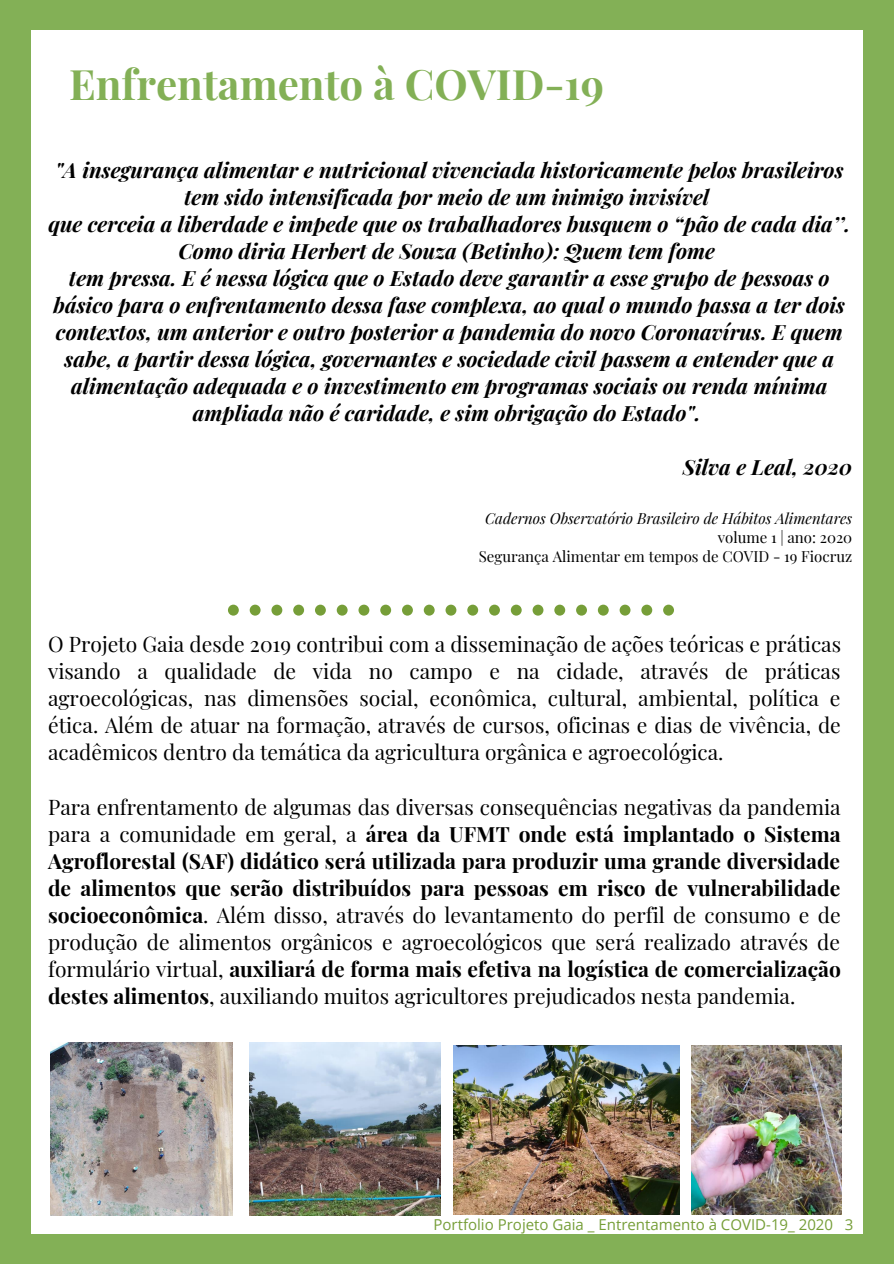
<style>
.page{position:relative;width:894px;height:1264px;background:#fff}
.page>*{position:absolute;margin:0;border:0;box-sizing:border-box;transform-origin:0 0}
.t1{font:700 42px "Playfair Display";color:#83b056}
.t2{font:21px/27px "Playfair Display";color:#000;text-align:justify}
.t3{font:italic 700 21px/27px "Playfair Display";color:#000;text-align:center}
.t4{font:15px/19.2px "Playfair Display";color:#000;text-align:right}
.t5{font:italic 15px "Playfair Display";color:#000}
.t6{font:15px "Open Sans";color:#769e38}
.s1{font-weight:700}
</style>
<div class="page">
<div style="left:0;top:0;width:893px;height:1263px;background:#83b056"></div>
<div style="left:31px;top:30px;width:831px;height:1203px;background:#fff"></div>
<svg style="left:228px;top:604px;width:445px;height:11px"></svg>
<img style="left:50px;top:1042px;width:183px;height:173px">
<img style="left:250px;top:1042px;width:190px;height:173px">
<img style="left:453px;top:1045px;width:226px;height:169px">
<img style="left:691px;top:1045px;width:150px;height:169px">
<h1 class="t1" style="left:69px;top:54px;width:536px">Enfrentamento à COVID-19</h1>
<p class="t3" style="left:48px;top:156px;width:803px">"A insegurança alimentar e nutricional vivenciada historicamente pelos brasileiros tem sido intensificada por meio de um inimigo invisível<br>que cerceia a liberdade e impede que os trabalhadores busquem o “pão de cada dia’’.<br>Como diria Herbert de Souza (Betinho): Quem tem fome<br>tem pressa. E é nessa lógica que o Estado deve garantir a esse grupo de pessoas o básico para o enfrentamento dessa fase complexa, ao qual o mundo passa a ter dois contextos, um anterior e outro posterior a pandemia do novo Coronavírus. E quem sabe, a partir dessa lógica, governantes e sociedade civil passem a entender que a alimentação adequada e o investimento em programas sociais ou renda mínima ampliada não é caridade, e sim obrigação do Estado".</p>
<p class="t3" style="left:682px;top:453px;width:171px">Silva e Leal, 2020</p>
<p class="t5" style="left:485px;top:507px;width:368px">Cadernos Observatório Brasileiro de Hábitos Alimentares</p>
<p class="t4" style="left:478px;top:527px;width:375px">volume 1 | ano: 2020<br>Segurança Alimentar em tempos de COVID - 19 Fiocruz</p>
<p class="t2" style="left:48px;top:630px;width:794px">O Projeto Gaia desde 2019 contribui com a disseminação de ações teóricas e práticas visando a qualidade de vida no campo e na cidade, através de práticas agroecológicas, nas dimensões social, econômica, cultural, ambiental, política e ética. Além de atuar na formação, através de cursos, oficinas e dias de vivência, de acadêmicos dentro da temática da agricultura orgânica e agroecológica.</p>
<p class="t2" style="left:48px;top:792px;width:794px">Para enfrentamento de algumas das diversas consequências negativas da pandemia para a comunidade em geral, a <span class="s1">área da UFMT onde está implantado o Sistema Agroflorestal (SAF) didático será utilizada para produzir uma grande diversidade de alimentos que serão distribuídos para pessoas em risco de vulnerabilidade socioeconômica</span>. Além disso, através do levantamento do perfil de consumo e de produção de alimentos orgânicos e agroecológicos que será realizado através de formulário virtual, <span class="s1">auxiliará de forma mais efetiva na logística de comercialização destes alimentos</span>, auxiliando muitos agricultores prejudicados nesta pandemia.</p>
<p class="t6" style="left:433px;top:1213px;width:421px">Portfolio Projeto Gaia _ Entrentamento à COVID-19_ 2020 3</p>
</div>
